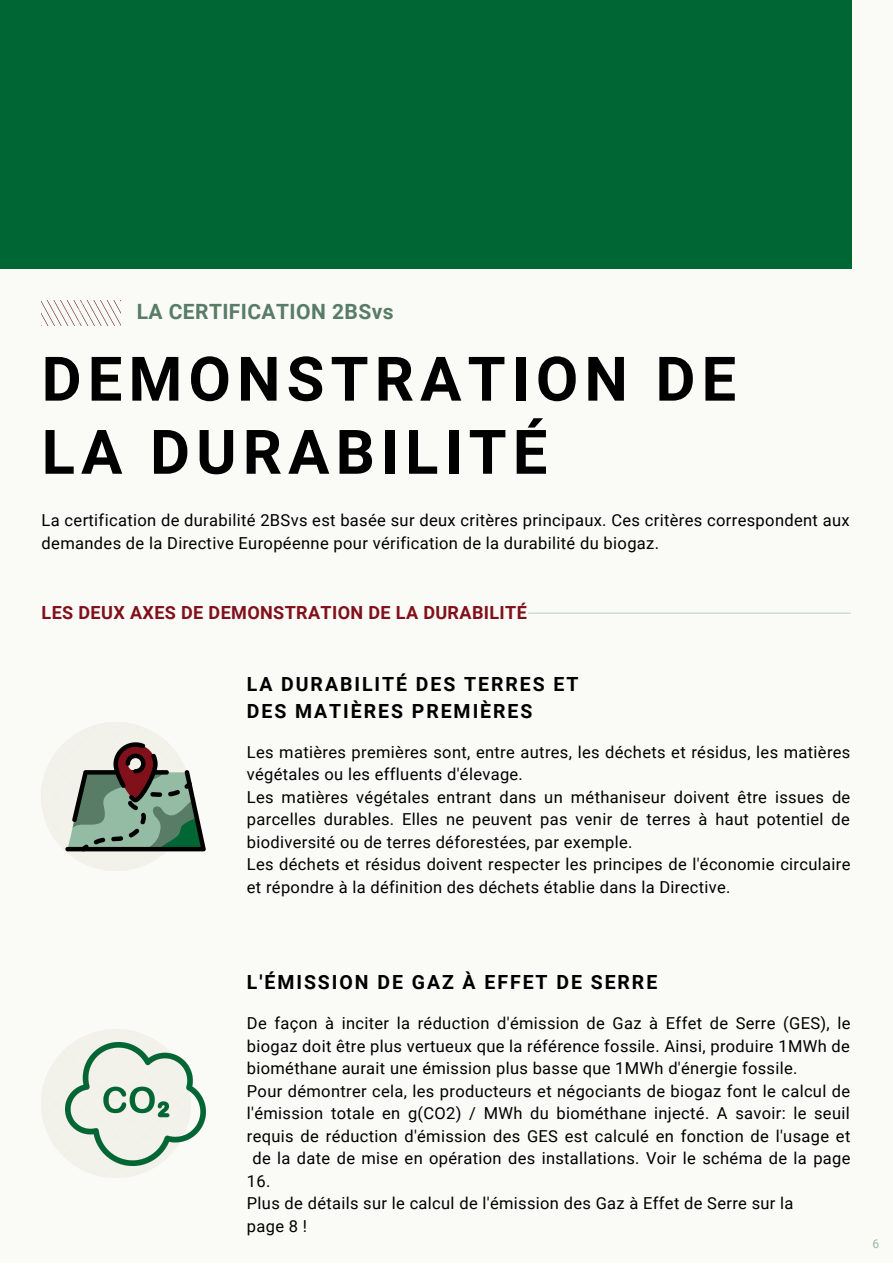
<style>
.page{position:relative;width:893px;height:1264px;background:#fff}
.page>*{position:absolute;margin:0;border:0;box-sizing:border-box;transform-origin:0 0}
.t1{font:700 61.5px/73.1px "Roboto";letter-spacing:.1em;color:#000}
.t2{font:700 21px "Roboto";letter-spacing:.02em;color:#587c66}
.t3{font:700 19.5px/27px "Roboto";letter-spacing:.1em;color:#000}
.t4{font:700 18px "Roboto";letter-spacing:.02em;color:#80101a}
.t5{font:16.5px/22.5px "Roboto";letter-spacing:.02em;color:#000}
.t6{font:12px "Roboto";color:#94bba3}
</style>
<div class="page">
<div style="left:0;top:0;width:892px;height:1262px;background:#fafaf7"></div>
<hr style="left:528px;top:612px;width:322px;height:1px;background:#063">
<img style="left:42px;top:722px;width:148px;height:148px">
<svg style="left:65px;top:742px;width:141px;height:109px"></svg>
<img style="left:42px;top:1029px;width:115px;height:148px">
<img style="left:65px;top:1041px;width:141px;height:124px">
<img style="left:42px;top:300px;width:78px;height:25px">
<div style="left:0;top:0;width:851px;height:268px;background:#063"></div>
<p class="t2" style="left:137px;top:300px;width:258px">LA CERTIFICATION 2BSvs</p>
<h1 class="t1" style="left:42px;top:343px;width:696px">DEMONSTRATION DE<br>LA DURABILITÉ</h1>
<p class="t5" style="left:42px;top:509px;width:809px">La certification de durabilité 2BSvs est basée sur deux critères principaux. Ces critères correspondent aux demandes de la Directive Européenne pour vérification de la durabilité du biogaz.</p>
<p class="t4" style="left:42px;top:602px;width:486px">LES DEUX AXES DE DEMONSTRATION DE LA DURABILITÉ</p>
<p class="t3" style="left:247px;top:670px;width:333px">LA DURABILITÉ DES TERRES ET<br>DES MATIÈRES PREMIÈRES</p>
<p class="t5" style="left:247px;top:741px;width:605px">Les matières premières sont, entre autres, les déchets et résidus, les matières végétales ou les effluents d'élevage.<br>Les matières végétales entrant dans un méthaniseur doivent être issues de parcelles durables. Elles ne peuvent pas venir de terres à haut potentiel de biodiversité ou de terres déforestées, par exemple.<br>Les déchets et résidus doivent respecter les principes de l'économie circulaire et répondre à la définition des déchets établie dans la Directive.</p>
<p class="t3" style="left:247px;top:969px;width:412px">L'ÉMISSION DE GAZ À EFFET DE SERRE</p>
<p class="t5" style="left:247px;top:1012px;width:605px">De façon à inciter la réduction d'émission de Gaz à Effet de Serre (GES), le</p>
<p class="t5" style="left:247px;top:1034px;width:604px">biogaz doit être plus vertueux que la référence fossile. Ainsi, produire 1MWh de</p>
<p class="t5" style="left:247px;top:1057px;width:552px">biométhane aurait une émission plus basse que 1MWh d'énergie fossile.</p>
<p class="t5" style="left:247px;top:1079px;width:604px">Pour démontrer cela, les producteurs et négociants de biogaz font le calcul de</p>
<p class="t5" style="left:247px;top:1102px;width:604px">l'émission totale en g(CO2) / MWh du biométhane injecté. A savoir: le seuil</p>
<p class="t5" style="left:247px;top:1124px;width:605px">requis de réduction d'émission des GES est calculé en fonction de l'usage et</p>
<p class="t5" style="left:252px;top:1147px;width:599px">de la date de mise en opération des installations. Voir le schéma de la page</p>
<p class="t5" style="left:247px;top:1169px;width:25px">16.</p>
<p class="t5" style="left:247px;top:1192px;width:548px">Plus de détails sur le calcul de l'émission des Gaz à Effet de Serre sur la</p>
<p class="t5" style="left:247px;top:1214px;width:62px">page 8 !</p>
<p class="t6" style="left:872px;top:1236px;width:8px">6</p>
</div>
